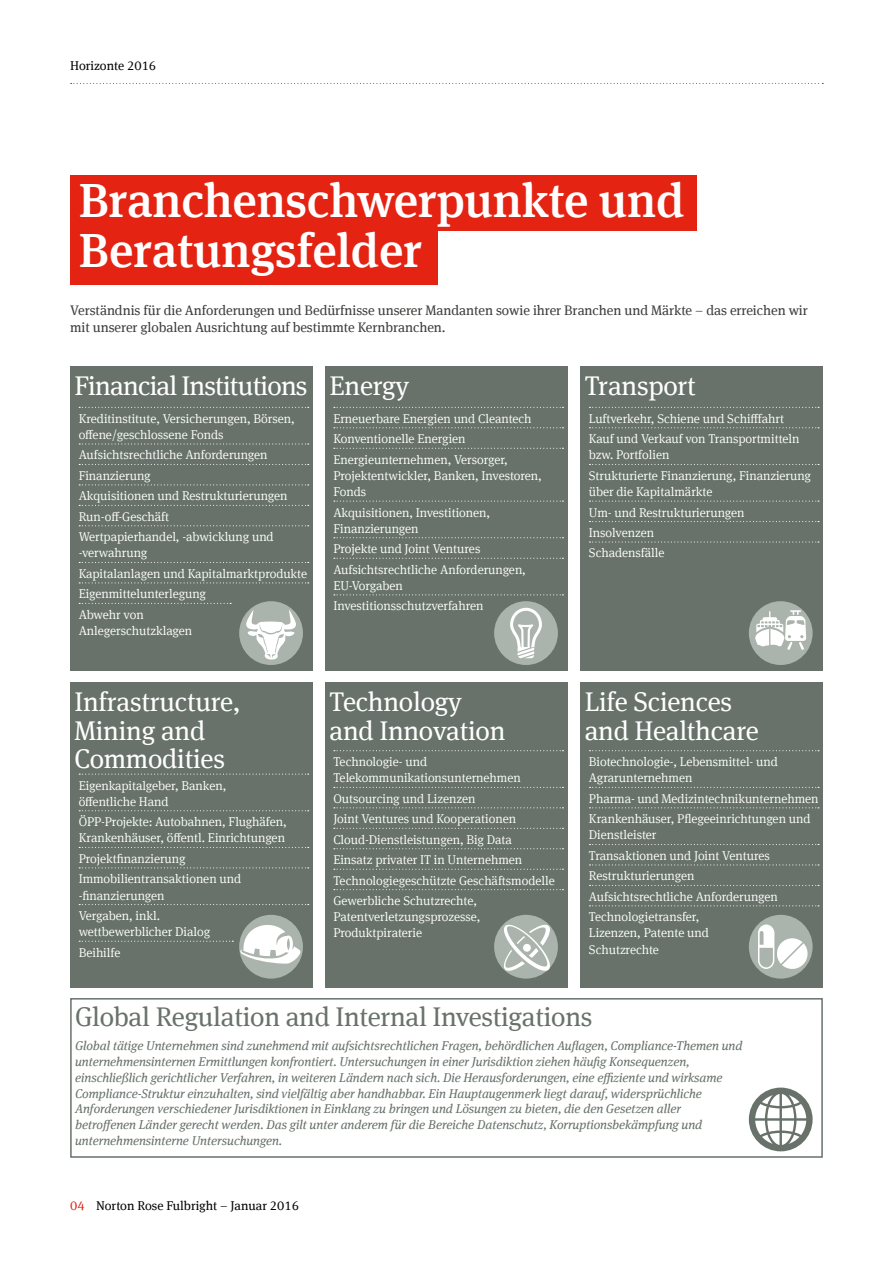
<style>
.page{position:relative;width:893px;height:1263px;background:#fff}
.page>*{position:absolute;margin:0;border:0;box-sizing:border-box;transform-origin:0 0}
.t1{font:500 48px/51px "Meta Serif Offc Pro";letter-spacing:-.005em;color:#fff}
.t2{font:27px/28.5px "Meta Serif Offc Pro";letter-spacing:-.01em;color:#fff}
.t3{font:27px "Meta Serif Offc Pro";letter-spacing:-.01em;color:#68726a}
.t4{font:27px "Meta Serif Offc Pro";letter-spacing:-.03em;color:#fff}
.t5{font:13.8px/17.5px "Meta Serif Offc Pro";letter-spacing:-.005em;color:#3c3c3b}
.t6{font:300 12.75px/20.4px "Meta Serif Offc Pro";letter-spacing:-.005em;color:#fff}
.t7{font:italic 12.75px/15.8px "Meta Serif Offc Pro";letter-spacing:-.005em;color:#68726a}
.t8{font:12.75px "Meta Serif Offc Pro";color:#000}
.s1{color:#e42313}
</style>
<div class="page">
<svg style="left:71px;top:83px;width:752px;height:1px"></svg>
<div style="left:70px;top:998px;width:753px;height:160px;background:#fff;border:2px solid #68726a"></div>
<div style="left:70px;top:175px;width:626px;height:56px;background:#e42313"></div>
<div style="left:70px;top:230px;width:368px;height:55px;background:#e42313"></div>
<div style="left:325px;top:366px;width:243px;height:304px;background:#68726a"></div>
<div style="left:70px;top:366px;width:243px;height:304px;background:#68726a"></div>
<div style="left:580px;top:366px;width:243px;height:304px;background:#68726a"></div>
<svg style="left:334px;top:407px;width:229px;height:1px"></svg>
<svg style="left:334px;top:427px;width:229px;height:1px"></svg>
<svg style="left:334px;top:448px;width:229px;height:1px"></svg>
<svg style="left:334px;top:501px;width:229px;height:1px"></svg>
<svg style="left:334px;top:537px;width:229px;height:1px"></svg>
<svg style="left:334px;top:558px;width:229px;height:1px"></svg>
<svg style="left:334px;top:594px;width:229px;height:1px"></svg>
<svg style="left:589px;top:407px;width:230px;height:1px"></svg>
<svg style="left:589px;top:427px;width:230px;height:1px"></svg>
<svg style="left:589px;top:464px;width:230px;height:1px"></svg>
<svg style="left:589px;top:501px;width:230px;height:1px"></svg>
<svg style="left:589px;top:521px;width:230px;height:1px"></svg>
<svg style="left:589px;top:541px;width:230px;height:1px"></svg>
<svg style="left:79px;top:407px;width:230px;height:1px"></svg>
<svg style="left:79px;top:443px;width:230px;height:1px"></svg>
<svg style="left:79px;top:464px;width:230px;height:1px"></svg>
<svg style="left:79px;top:484px;width:230px;height:1px"></svg>
<svg style="left:79px;top:505px;width:230px;height:1px"></svg>
<svg style="left:79px;top:525px;width:230px;height:1px"></svg>
<svg style="left:79px;top:562px;width:230px;height:1px"></svg>
<svg style="left:79px;top:582px;width:230px;height:1px"></svg>
<svg style="left:79px;top:603px;width:152px;height:1px"></svg>
<div style="left:325px;top:682px;width:243px;height:305px;background:#68726a"></div>
<div style="left:70px;top:682px;width:243px;height:305px;background:#68726a"></div>
<div style="left:580px;top:682px;width:243px;height:305px;background:#68726a"></div>
<svg style="left:334px;top:750px;width:229px;height:1px"></svg>
<svg style="left:334px;top:787px;width:229px;height:1px"></svg>
<svg style="left:334px;top:807px;width:229px;height:1px"></svg>
<svg style="left:334px;top:828px;width:229px;height:1px"></svg>
<svg style="left:334px;top:848px;width:229px;height:1px"></svg>
<svg style="left:334px;top:869px;width:229px;height:1px"></svg>
<svg style="left:334px;top:889px;width:229px;height:1px"></svg>
<svg style="left:589px;top:750px;width:230px;height:1px"></svg>
<svg style="left:589px;top:787px;width:230px;height:1px"></svg>
<svg style="left:589px;top:807px;width:230px;height:1px"></svg>
<svg style="left:589px;top:844px;width:230px;height:1px"></svg>
<svg style="left:589px;top:864px;width:230px;height:1px"></svg>
<svg style="left:589px;top:885px;width:230px;height:1px"></svg>
<svg style="left:589px;top:905px;width:230px;height:1px"></svg>
<svg style="left:79px;top:774px;width:230px;height:1px"></svg>
<svg style="left:79px;top:810px;width:230px;height:1px"></svg>
<svg style="left:79px;top:847px;width:230px;height:1px"></svg>
<svg style="left:79px;top:867px;width:230px;height:1px"></svg>
<svg style="left:79px;top:904px;width:230px;height:1px"></svg>
<svg style="left:79px;top:941px;width:154px;height:1px"></svg>
<div style="left:239px;top:601px;width:64px;height:64px;background:#abb3ad;border-radius:50%"></div>
<svg style="left:245px;top:609px;width:52px;height:51px"></svg>
<div style="left:494px;top:601px;width:64px;height:64px;background:#abb3ad;border-radius:50%"></div>
<svg style="left:510px;top:608px;width:32px;height:50px"></svg>
<div style="left:749px;top:601px;width:64px;height:64px;background:#abb3ad;border-radius:50%"></div>
<svg style="left:755px;top:610px;width:51px;height:40px"></svg>
<div style="left:749px;top:915px;width:64px;height:63px;background:#abb3ad;border-radius:50%"></div>
<svg style="left:758px;top:924px;width:51px;height:46px"></svg>
<div style="left:239px;top:915px;width:64px;height:63px;background:#abb3ad;border-radius:50%"></div>
<svg style="left:239px;top:918px;width:62px;height:46px"></svg>
<div style="left:494px;top:915px;width:64px;height:63px;background:#abb3ad;border-radius:50%"></div>
<svg style="left:501px;top:922px;width:52px;height:52px"></svg>
<div style="left:749px;top:1087px;width:64px;height:64px;background:#68726a;border-radius:50%"></div>
<svg style="left:755px;top:1094px;width:51px;height:51px"></svg>
<p class="t8" style="left:70px;top:56px;width:88px">Horizonte 2016</p>
<h1 class="t1" style="left:79px;top:171px;width:607px">Branchenschwerpunkte und<br>Beratungsfelder</h1>
<p class="t5" style="left:70px;top:300px;width:739px">Verständnis für die Anforderungen und Bedürfnisse unserer Mandanten sowie ihrer Branchen und Märkte – das erreichen wir mit unserer globalen Ausrichtung auf bestimmte Kernbranchen.</p>
<h2 class="t4" style="left:74px;top:366px;width:235px">Financial Institutions</h2>
<p class="t6" style="left:79px;top:410px;width:218px;line-height:16.2px">Kreditinstitute, Versicherungen, Börsen, offene/geschlossene Fonds</p>
<p class="t6" style="left:79px;top:444px;width:210px">Aufsichtsrechtliche Anforderungen<br>Finanzierung<br>Akquisitionen und Restrukturierungen<br>Run-off-Geschäft<br>Wertpapierhandel, -abwicklung und</p>
<p class="t6" style="left:79px;top:542px;width:230px">-verwahrung<br>Kapitalanlagen und Kapitalmarktprodukte<br>Eigenmittelunterlegung<br>Abwehr von</p>
<p class="t6" style="left:79px;top:620px;width:115px">Anlegerschutzklagen</p>
<h2 class="t2" style="left:74px;top:686px;width:168px">Infrastructure,<br>Mining and<br>Commodities</h2>
<p class="t6" style="left:79px;top:776px;width:149px;line-height:16.2px">Eigenkapitalgeber, Banken, öffentliche Hand</p>
<p class="t6" style="left:79px;top:813px;width:210px;line-height:16.2px">ÖPP-Projekte: Autobahnen, Flughäfen,<br>Krankenhäuser, öffentl. Einrichtungen</p>
<p class="t6" style="left:79px;top:848px;width:164px">Projektfinanzierung<br>Immobilientransaktionen und</p>
<p class="t6" style="left:79px;top:884px;width:87px">-finanzierungen<br>Vergaben, inkl.</p>
<p class="t6" style="left:79px;top:921px;width:133px">wettbewerblicher Dialog<br>Beihilfe</p>
<h2 class="t2" style="left:330px;top:370px;width:81px">Energy</h2>
<p class="t6" style="left:333px;top:407px;width:200px">Erneuerbare Energien und Cleantech<br>Konventionelle Energien<br>Energieunternehmen, Versorger,</p>
<p class="t6" style="left:333px;top:467px;width:210px;line-height:16.2px">Projektentwickler, Banken, Investoren,<br>Fonds</p>
<p class="t6" style="left:333px;top:503px;width:158px;line-height:16.2px">Akquisitionen, Investitionen,<br>Finanzierungen</p>
<p class="t6" style="left:333px;top:538px;width:194px">Projekte und Joint Ventures<br>Aufsichtsrechtliche Anforderungen,</p>
<p class="t6" style="left:333px;top:575px;width:152px">EU-Vorgaben<br>Investitionsschutzverfahren</p>
<h2 class="t2" style="left:330px;top:686px;width:177px">Technology and Innovation</h2>
<p class="t6" style="left:333px;top:753px;width:189px;line-height:16.2px">Technologie- und<br>Telekommunikationsunternehmen</p>
<p class="t6" style="left:333px;top:787px;width:223px">Outsourcing und Lizenzen<br>Joint Ventures und Kooperationen Cloud-Dienstleistungen, Big Data<br>Einsatz privater IT in Unternehmen Technologiegeschützte Geschäftsmodelle Gewerbliche Schutzrechte,</p>
<p class="t6" style="left:333px;top:908px;width:148px;line-height:16.2px">Patentverletzungsprozesse,<br>Produktpiraterie</p>
<h2 class="t2" style="left:585px;top:370px;width:113px">Transport</h2>
<p class="t6" style="left:589px;top:407px;width:212px">Luftverkehr, Schiene und Schifffahrt<br>Kauf und Verkauf von Transportmitteln</p>
<p class="t6" style="left:589px;top:444px;width:224px">bzw. Portfolien<br>Strukturierte Finanzierung, Finanzierung</p>
<p class="t6" style="left:589px;top:481px;width:157px">über die Kapitalmärkte<br>Um- und Restrukturierungen<br>Insolvenzen<br>Schadensfälle</p>
<h2 class="t2" style="left:585px;top:686px;width:176px">Life Sciences and Healthcare</h2>
<p class="t6" style="left:589px;top:753px;width:190px;line-height:16.2px">Biotechnologie-, Lebensmittel- und<br>Agrarunternehmen</p>
<p class="t6" style="left:589px;top:787px;width:231px">Pharma- und Medizintechnikunternehmen<br>Krankenhäuser, Pflegeeinrichtungen und</p>
<p class="t6" style="left:589px;top:824px;width:190px">Dienstleister<br>Transaktionen und Joint Ventures<br>Restrukturierungen<br>Aufsichtsrechtliche Anforderungen<br>Technologietransfer,</p>
<p class="t6" style="left:589px;top:924px;width:121px;line-height:16.2px">Lizenzen, Patente und<br>Schutzrechte</p>
<h2 class="t3" style="left:75px;top:997px;width:519px">Global Regulation and Internal Investigations</h2>
<p class="t7" style="left:75px;top:1037px;width:669px">Global tätige Unternehmen sind zunehmend mit aufsichtsrechtlichen Fragen, behördlichen Auflagen, Compliance-Themen und unternehmensinternen Ermittlungen konfrontiert. Untersuchungen in einer Jurisdiktion ziehen häufig Konsequenzen, einschließlich gerichtlicher Verfahren, in weiteren Ländern nach sich. Die Herausforderungen, eine effiziente und wirksame Compliance-Struktur einzuhalten, sind vielfältig aber handhabbar. Ein Hauptaugenmerk liegt darauf, widersprüchliche Anforderungen verschiedener Jurisdiktionen in Einklang zu bringen und Lösungen zu bieten, die den Gesetzen aller betroffenen Länder gerecht werden. Das gilt unter anderem für die Bereiche Datenschutz, Korruptionsbekämpfung und unternehmensinterne Untersuchungen.</p>
<p class="t8" style="left:70px;top:1197px;width:230px"><span class="s1">04</span> Norton Rose Fulbright – Januar 2016</p>
</div>
